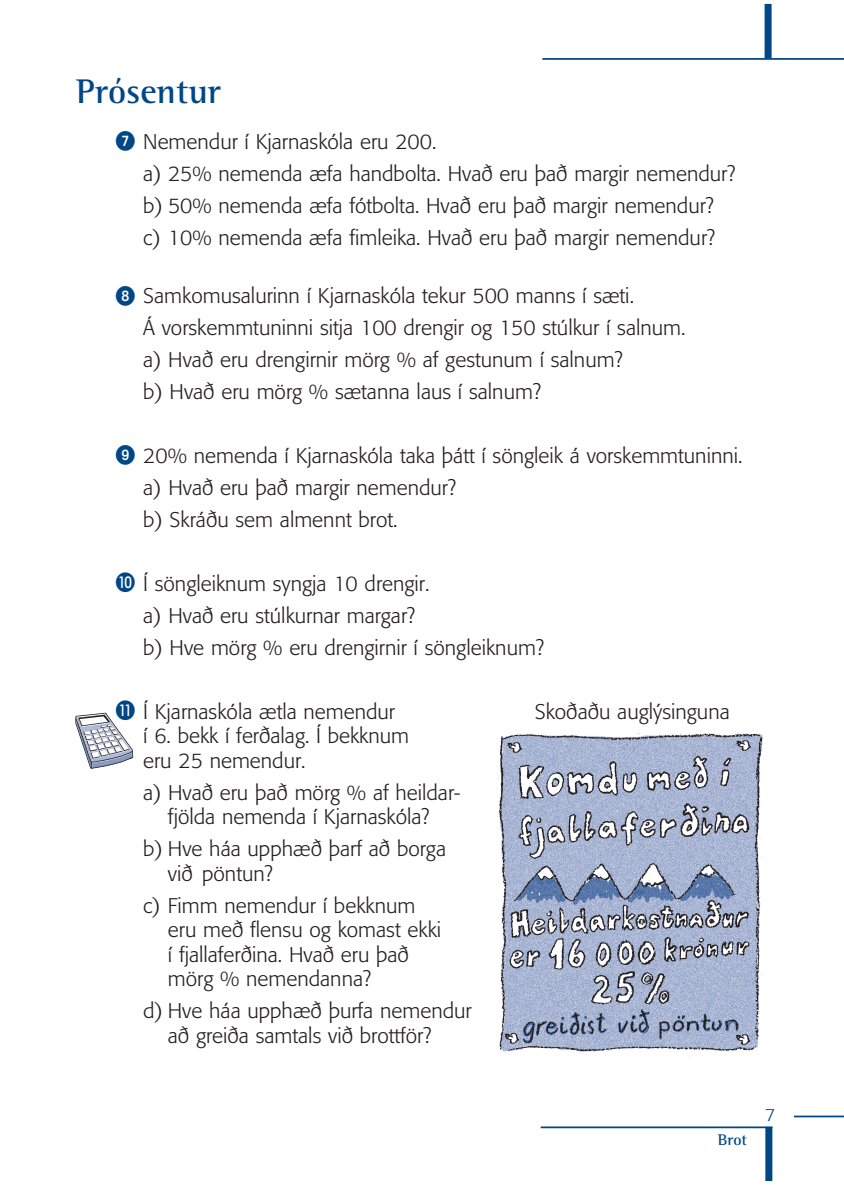
<style>
.page{position:relative;width:844px;height:1191px;background:#fff}
.page>*{position:absolute;margin:0;border:0;box-sizing:border-box;transform-origin:0 0}
.t1{font:700 35px "Rotis Semi Serif";color:#004786}
.t2{font:300 21px/32px "Formata";color:#231f20}
.t3{font:300 17.5px "Formata";color:#004786}
.t4{font:700 15.75px "Rotis Semi Serif";color:#004786}
.s1{font-family:"European Pi One";font-weight:400;font-size:20.3px;color:#004786}
</style>
<div class="page">
<img style="left:75px;top:713px;width:58px;height:56px">
<hr style="left:793px;top:1115px;width:50px;height:2px;background:#004786">
<div style="left:765px;top:1126px;width:7px;height:55px;background:#004786"></div>
<hr style="left:540px;top:1126px;width:232px;height:2px;background:#004786">
<hr style="left:542px;top:58px;width:301px;height:2px;background:#004786">
<div style="left:764px;top:4px;width:7px;height:54px;background:#004786"></div>
<img style="left:498px;top:730px;width:265px;height:327px">
<h1 class="t1" style="left:76px;top:70px;width:146px">Pró-sent-ur</h1>
<p class="t2" style="left:143px;top:126px;width:593px;text-indent:-27px"><span class="s1">7</span> Nem-end-ur í Kjarna-skóla eru 200.<br>a) 25% nem-enda æfa hand-bolta. Hva› eru fla› marg-ir nem-end-ur? b) 50% nem-enda æfa fót-bolta. Hva› eru fla› marg-ir nem-end-ur? c) 10% nem-enda æfa fim-leika. Hva› eru fla› marg-ir nem-end-ur?</p>
<p class="t2" style="left:143px;top:280px;width:544px;text-indent:-27px"><span class="s1">8</span> Sam-komu-sal-ur-inn í Kjarna-skóla tek-ur 500 manns í sæti.<br>Á vor-skemmt-un-inni sitja 100 dreng-ir og 150 stúlk-ur í saln-um. a) Hva› eru drengirn-ir mörg % af gest-un-um í saln-um?<br>b) Hva› eru mörg % sæt-anna laus í saln-um?</p>
<p class="t2" style="left:143px;top:440px;width:600px;text-indent:-27px"><span class="s1">9</span> 20% nem-enda í Kjarna-skóla taka flátt í söng-leik á vor-skemmt-un-inni. a) Hva› eru fla› marg-ir nem-end-ur?<br>b) Skrá›u sem al-mennt brot.</p>
<p class="t2" style="left:143px;top:567px;width:402px;text-indent:-27px"><span class="s1">J</span> Í söng-leikn-um syngja 10 dreng-ir.<br>a) Hva› eru stúlk-urn-ar marg-ar?<br>b) Hve mörg % eru drengirn-ir í söng-leikn-um?</p>
<p class="t2" style="left:143px;top:699px;width:267px;line-height:24.5px;text-indent:-27px"><span class="s1">K</span> Í Kjarna-skóla ætla nem-end-ur<br>í 6. bekk í fer›a-lag. Í bekkn-um eru 25 nem-end-ur.</p>
<p class="t2" style="left:143px;top:780px;width:318px;line-height:24.5px;text-align:center">a) Hva› eru fla› mörg % af heild-ar-- fjölda nem-enda í Kjarna-skóla?</p>
<p class="t2" style="left:168px;top:836px;width:279px;line-height:24.5px;text-indent:-25px">b) Hve háa upp-hæ› flarf a› borga vi› pönt-un?</p>
<p class="t2" style="left:168px;top:893px;width:275px;line-height:24.5px;text-indent:-25px">c) Fimm nem-end-ur í bekkn-um eru me› flensu og kom-ast ekki í fjalla-fer›-ina. Hva› eru fla› mörg % nem-end-anna?</p>
<p class="t2" style="left:168px;top:998px;width:305px;line-height:24.5px;text-indent:-25px">d) Hve háa upp-hæ› flurfa nem-end-ur a› grei›a sam-tals vi› brott-för?</p>
<p class="t2" style="left:534px;top:695px;width:196px">Sko›-a›u aug-l‡s-ing-una</p>
<p class="t4" style="left:717px;top:1130px;width:31px">Brot</p>
<p class="t3" style="left:764px;top:1105px;width:12px">7</p>
</div>
